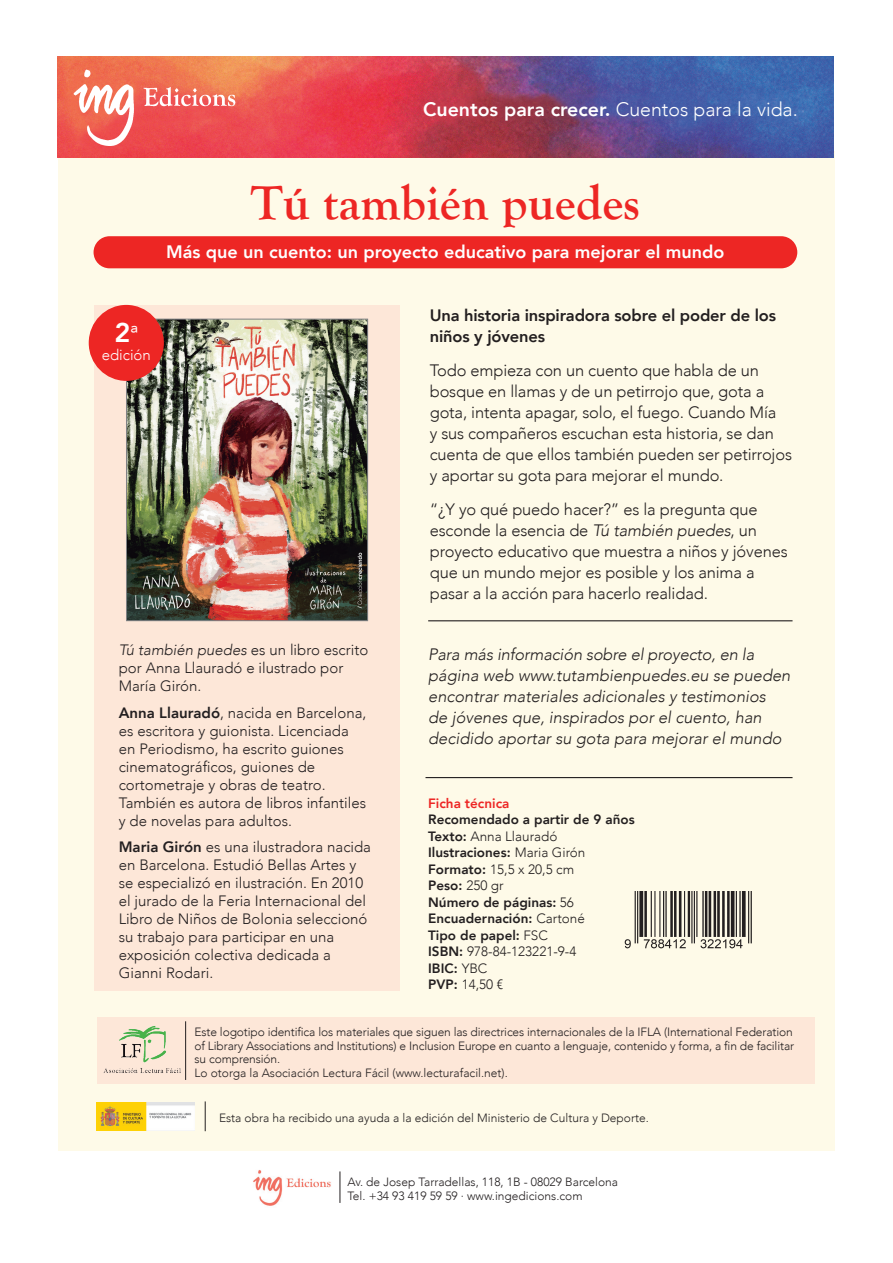
<style>
.page{position:relative;width:893px;height:1263px;background:#fff}
.page>*{position:absolute;margin:0;border:0;box-sizing:border-box;transform-origin:0 0}
.t1{font:700 49.5px "Goudy Old Style T";color:#ed2624}
.t2{font:800 27px "Avenir";color:#fff}
.t3{font:800 19.5px "Avenir";color:#fff}
.t4{font:800 18px "Avenir";color:#fff}
.t5{font:300 16.5px/21px "Avenir";letter-spacing:-.01em;color:#231f20}
.t6{font:italic 300 16.5px/21px "Avenir";color:#231f20}
.t7{font:800 16.5px/21px "Avenir";letter-spacing:-.01em;color:#231f20}
.t8{font:300 15px/18px "Avenir";color:#231f20}
.t9{font:300 15px "Avenir";color:#fff}
.t10{font:800 13.5px "Avenir";color:#231f20}
.t11{font:300 13.5px "Avenir";color:#231f20}
.t12{font:800 13.5px "Avenir";color:#ed2624}
.t13{font:300 12px/13.5px "Avenir";color:#231f20;text-align:justify}
.s1{font-weight:300}
.s2{font-weight:300;font-size:22.5px}
.s3{font-style:italic}
.s4{font-weight:800}
</style>
<div class="page">
<div style="left:58px;top:151px;width:776px;height:999px;background:#fefae8"></div>
<div style="left:94px;top:305px;width:306px;height:686px;background:#fde7d8"></div>
<img style="left:57px;top:57px;width:776px;height:101px">
<img style="left:67px;top:63px;width:171px;height:89px">
<img style="left:128px;top:321px;width:238px;height:298px">
<div style="left:126px;top:319px;width:242px;height:302px;border:1px solid #808285"></div>
<div style="left:94px;top:236px;width:703px;height:32px;background:#ed2624;border-radius:16px"></div>
<img style="left:624px;top:891px;width:128px;height:58px">
<img style="left:253px;top:1170px;width:78px;height:36px">
<hr style="left:340px;top:1171px;width:1px;height:32px;background:#231f20">
<hr style="left:425px;top:777px;width:367px;height:1px;background:#231f20">
<hr style="left:428px;top:620px;width:364px;height:1px;background:#231f20">
<div style="left:89px;top:306px;width:74px;height:74px;background:#ed2624;border-radius:50%"></div>
<div style="left:89px;top:305px;width:75px;height:76px;border:2px solid #ed2624;border-radius:50%"></div>
<div style="left:97px;top:1017px;width:717px;height:67px;background:#fde7d8"></div>
<hr style="left:185px;top:1021px;width:1px;height:59px;background:#231f20">
<img style="left:103px;top:1026px;width:78px;height:47px">
<img style="left:96px;top:1102px;width:98px;height:28px">
<hr style="left:205px;top:1101px;width:1px;height:30px;background:#231f20">
<p class="t3" style="left:423px;top:94px;width:376px">Cuentos para crecer. <span class="s1">Cuentos para la vida.</span></p>
<p class="t1" style="left:251px;top:175px;width:391px">Tú también puedes</p>
<p class="t4" style="left:166px;top:238px;width:560px">Más que un cuento: un proyecto educativo para mejorar el mundo</p>
<p class="t2" style="left:115px;top:311px;width:25px">2<span class="s2">ª</span></p>
<p class="t9" style="left:102px;top:346px;width:51px">edición</p>
<p class="t7" style="left:430px;top:305px;width:348px">Una historia inspiradora sobre el poder de los niños y jóvenes</p>
<p class="t5" style="left:430px;top:360px;width:364px">Todo empieza con un cuento que habla de un bosque en llamas y de un petirrojo que, gota a gota, intenta apagar, solo, el fuego. Cuando Mía<br>y sus compañeros escuchan esta historia, se dan cuenta de que ellos también pueden ser petirrojos y aportar su gota para mejorar el mundo.</p>
<p class="t5" style="left:430px;top:499px;width:359px">“¿Y yo qué puedo hacer?” es la pregunta que esconde la esencia de <span class="s3">Tú también puedes</span>, un proyecto educativo que muestra a niños y jóvenes que un mundo mejor es posible y los anima a pasar a la acción para hacerlo realidad.</p>
<p class="t8" style="left:119px;top:641px;width:251px"><span class="s3">Tú también puedes</span> es un libro escrito por Anna Llauradó e ilustrado por<br>María Girón.</p>
<p class="t8" style="left:119px;top:703px;width:249px"><span class="s4">Anna Llauradó</span>, nacida en Barcelona, es escritora y guionista. Licenciada en Periodismo, ha escrito guiones cinematográficos, guiones de cortometraje y obras de teatro.<br>También es autora de libros infantiles y de novelas para adultos.</p>
<p class="t8" style="left:119px;top:838px;width:254px"><span class="s4">Maria Girón</span> es una ilustradora nacida en Barcelona. Estudió Bellas Artes y se especializó en ilustración. En 2010 el jurado de la Feria Internacional del Libro de Niños de Bolonia seleccionó su trabajo para participar en una exposición colectiva dedicada a Gianni Rodari.</p>
<p class="t6" style="left:428px;top:644px;width:364px">Para más información sobre el proyecto, en la página web www.tutambienpuedes.eu se pueden encontrar materiales adicionales y testimonios<br>de jóvenes que, inspirados por el cuento, han decidido aportar su gota para mejorar el mundo</p>
<p class="t12" style="left:428px;top:793px;width:83px">Ficha técnica</p>
<p class="t10" style="left:428px;top:809px;width:208px">Recomendado a partir de 9 años</p>
<p class="t11" style="left:428px;top:828px;width:131px"><span class="s4">Texto:</span> Anna Llauradó</p>
<p class="t10" style="left:428px;top:842px;width:159px">Ilustraciones: <span class="s1">Maria Girón</span></p>
<p class="t11" style="left:428px;top:861px;width:148px"><span class="s4">Formato:</span> 15,5 x 20,5 cm</p>
<p class="t10" style="left:428px;top:875px;width:77px">Peso: <span class="s1">250 gr</span></p>
<p class="t10" style="left:428px;top:892px;width:147px">Número de páginas: <span class="s1">56</span></p>
<p class="t10" style="left:428px;top:908px;width:158px">Encuadernación: <span class="s1">Cartoné</span></p>
<p class="t10" style="left:428px;top:925px;width:121px">Tipo de papel: <span class="s1">FSC</span></p>
<p class="t11" style="left:428px;top:944px;width:150px"><span class="s4">ISBN:</span> 978-84-123221-9-4</p>
<p class="t10" style="left:428px;top:958px;width:61px">IBIC: <span class="s1">YBC</span></p>
<p class="t11" style="left:428px;top:977px;width:76px"><span class="s4">PVP:</span> 14,50 €</p>
<p class="t13" style="left:194px;top:1025px;width:601px">Este logotipo identifica los materiales que siguen las directrices internacionales de la IFLA (International Federation of Library Associations and Institutions) e Inclusion Europe en cuanto a lenguaje, contenido y forma, a fin de facilitar su comprensión.</p>
<p class="t13" style="left:194px;top:1066px;width:315px">Lo otorga la Asociación Lectura Fácil (www.lecturafacil.net).</p>
<p class="t13" style="left:219px;top:1111px;width:431px">Esta obra ha recibido una ayuda a la edición del Ministerio de Cultura y Deporte.</p>
<p class="t13" style="left:347px;top:1175px;width:272px">Av. de Josep Tarradellas, 118, 1B - 08029 Barcelona</p>
<p class="t13" style="left:347px;top:1189px;width:237px">Tel. +34 93 419 59 59 · www.ingedicions.com</p>
</div>
